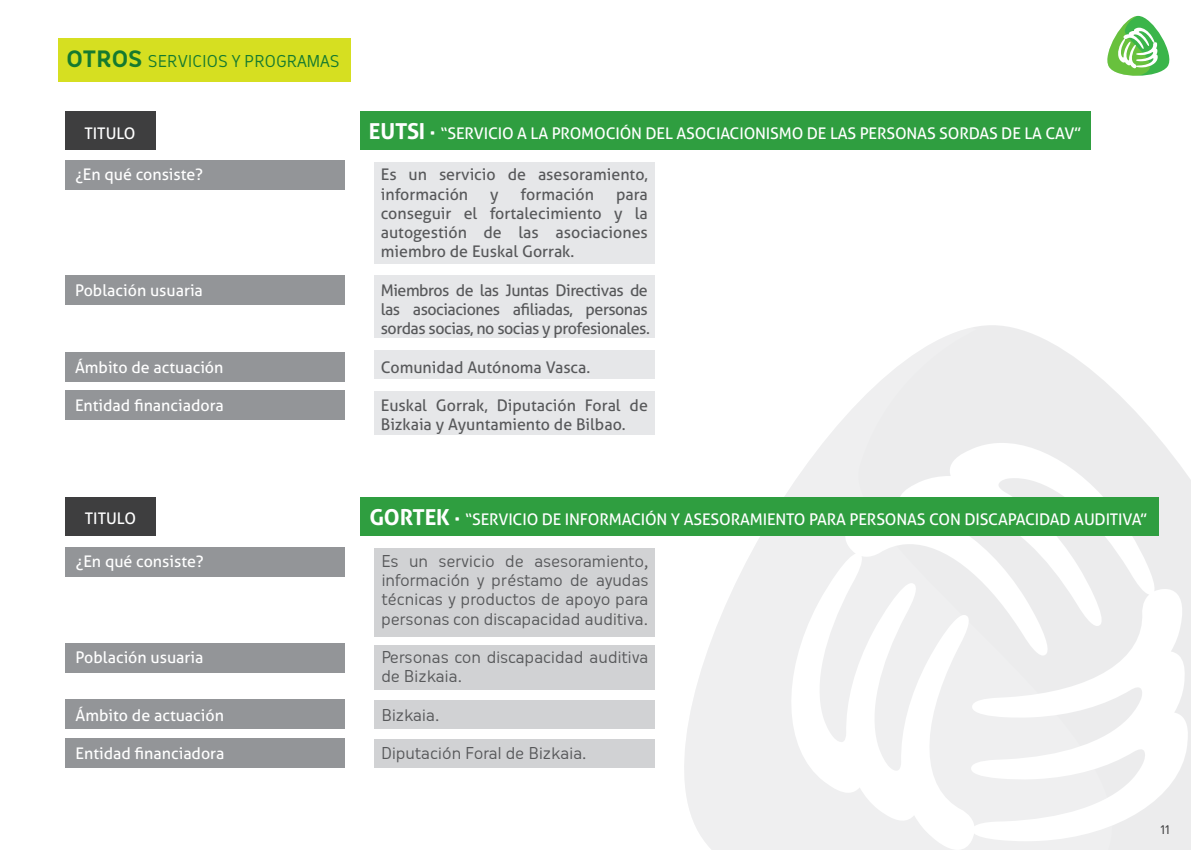
<style>
.page{position:relative;width:1191px;height:851px;background:#fff}
.page>*{position:absolute;margin:0;border:0;box-sizing:border-box;transform-origin:0 0}
.t1{font:16px "Aller";letter-spacing:-.01em;color:#fff}
.t2{font:16px/19.2px "Aller";color:#57585a}
.t3{font:16px/19.2px "Oceania";letter-spacing:-.015em;color:#57585a;text-align:justify}
.t4{font:16px/19.2px "Aller";letter-spacing:-.03em;color:#57585a}
.t5{font:16px "Oceania";color:#157a2f}
.t6{font:14px "Oceania";color:#3e3e3f}
.s1{font-weight:700;font-size:22px}
</style>
<div class="page">
<svg style="left:645px;top:325px;width:546px;height:524px"></svg>
<svg style="left:780px;top:443px;width:408px;height:406px;fill:#efeff0"></svg>
<div style="left:65px;top:160px;width:280px;height:29px;background:#939598"></div>
<div style="left:65px;top:547px;width:280px;height:29px;background:#939598"></div>
<div style="left:65px;top:643px;width:280px;height:30px;background:#939598"></div>
<div style="left:65px;top:699px;width:280px;height:30px;background:#939598"></div>
<div style="left:65px;top:737px;width:280px;height:30px;background:#939598"></div>
<div style="left:65px;top:275px;width:280px;height:29px;background:#939598"></div>
<div style="left:65px;top:352px;width:280px;height:29px;background:#939598"></div>
<div style="left:65px;top:390px;width:280px;height:29px;background:#939598"></div>
<div style="left:360px;top:111px;width:730px;height:39px;background:#2f9e40"></div>
<div style="left:360px;top:497px;width:798px;height:39px;background:#2f9e40"></div>
<div style="left:65px;top:111px;width:90px;height:39px;background:#3e3e3f"></div>
<div style="left:65px;top:497px;width:90px;height:39px;background:#3e3e3f"></div>
<div style="left:58px;top:38px;width:292px;height:43px;background:#d6df21"></div>
<div style="left:374px;top:162px;width:280px;height:101px;background:#e6e7e9"></div>
<div style="left:374px;top:275px;width:280px;height:63px;background:#e6e7e9"></div>
<div style="left:374px;top:350px;width:280px;height:28px;background:#e6e7e9"></div>
<div style="left:374px;top:391px;width:280px;height:44px;background:#e6e7e9"></div>
<div style="left:375px;top:548px;width:280px;height:88px;background:#d1d2d4"></div>
<div style="left:375px;top:645px;width:280px;height:45px;background:#d1d2d4"></div>
<div style="left:375px;top:700px;width:280px;height:28px;background:#d1d2d4"></div>
<div style="left:375px;top:739px;width:280px;height:28px;background:#d1d2d4"></div>
<svg style="left:1107px;top:16px;width:63px;height:60px"></svg>
<p class="t5" style="left:66px;top:52px;width:275px"><span class="s1">OTROS</span> SERVICIOS Y PROGRAMAS</p>
<p class="t1" style="left:84px;top:124px;width:53px">TITULO</p>
<p class="t1" style="left:75px;top:165px;width:129px">¿En qué consiste?</p>
<p class="t1" style="left:75px;top:280px;width:129px">Población usuaria</p>
<p class="t1" style="left:75px;top:357px;width:150px">Ámbito de actuación</p>
<p class="t1" style="left:75px;top:396px;width:150px">Entidad financiadora</p>
<p class="t1" style="left:85px;top:509px;width:53px">TITULO</p>
<p class="t1" style="left:76px;top:551px;width:129px">¿En qué consiste?</p>
<p class="t1" style="left:76px;top:647px;width:129px">Población usuaria</p>
<p class="t1" style="left:76px;top:705px;width:150px">Ámbito de actuación</p>
<p class="t1" style="left:76px;top:743px;width:150px">Entidad financiadora</p>
<p class="t1" style="left:369px;top:124px;width:714px"><span class="s1">EUTSI ·</span> “SERVICIO A LA PROMOCIÓN DEL ASOCIACIONISMO DE LAS PERSONAS SORDAS DE LA CAV”</p>
<p class="t2" style="left:381px;top:165px;width:269px">Es un servicio de asesoramiento, información</p>
<p class="t2" style="left:490px;top:184px;width:10px">y</p>
<p class="t2" style="left:520px;top:184px;width:75px">formación</p>
<p class="t2" style="left:381px;top:184px;width:269px;text-align:justify;text-indent:235px">para conseguir el fortalecimiento y la autogestión de las asociaciones miembro de Euskal Gorrak.</p>
<p class="t4" style="left:381px;top:280px;width:271px">Miembros de las Juntas Directivas de las asociaciones afiliadas, personas sordas socias, no socias y profesionales.</p>
<p class="t2" style="left:381px;top:357px;width:211px">Comunidad Autónoma Vasca.</p>
<p class="t2" style="left:381px;top:396px;width:269px">Euskal Gorrak, Diputación Foral de<br>Bizkaia y Ayuntamiento de Bilbao.</p>
<p class="t1" style="left:369px;top:509px;width:779px"><span class="s1">GORTEK ·</span> “SERVICIO DE INFORMACIÓN Y ASESORAMIENTO PARA PERSONAS CON DISCAPACIDAD AUDITIVA”</p>
<p class="t3" style="left:381px;top:551px;width:269px">Es un servicio de asesoramiento, información y préstamo de ayudas técnicas y productos de apoyo para personas con discapacidad auditiva.</p>
<p class="t3" style="left:381px;top:647px;width:268px">Personas con discapacidad auditiva de Bizkaia.</p>
<p class="t3" style="left:381px;top:705px;width:60px">Bizkaia.</p>
<p class="t3" style="left:381px;top:743px;width:207px">Diputación Foral de Bizkaia.</p>
<p class="t6" style="left:1160px;top:820px;width:11px">11</p>
</div>
